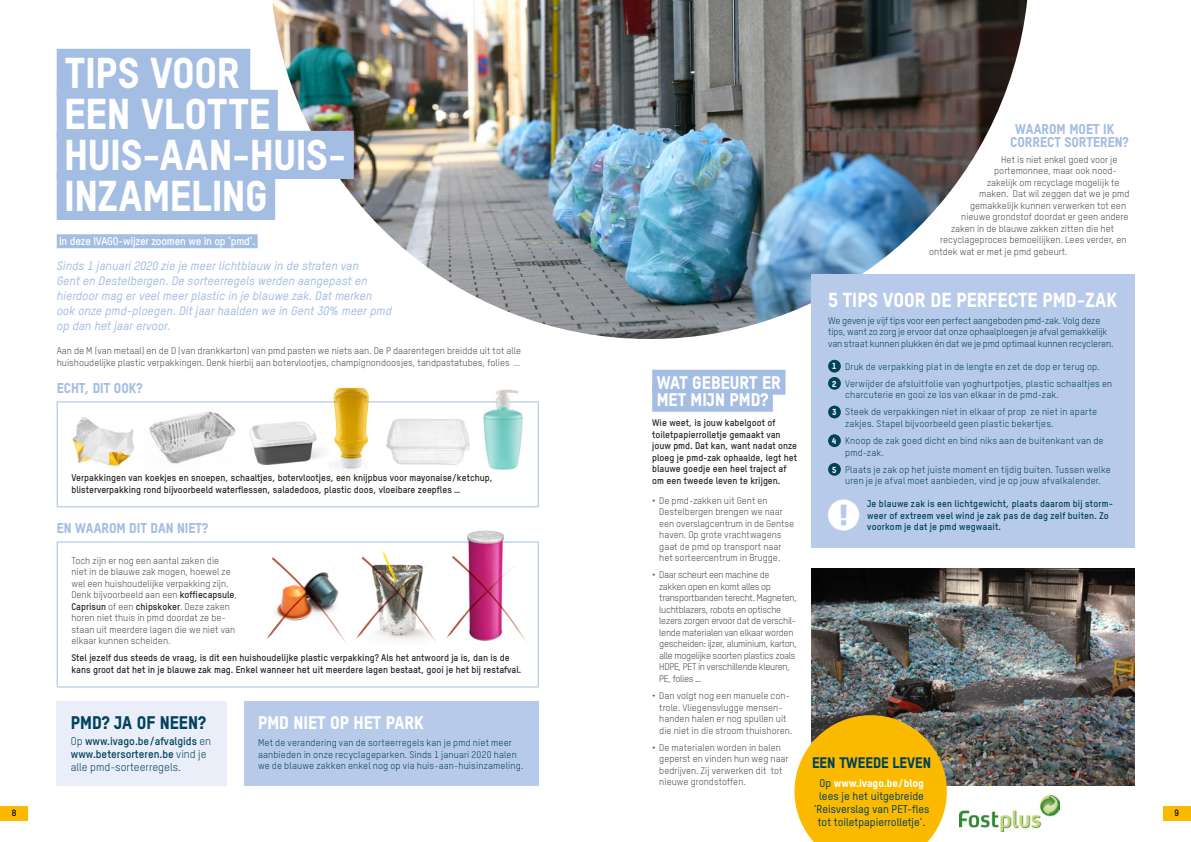
<style>
.page{position:relative;width:1191px;height:842px;background:#fff}
.page>*{position:absolute;margin:0;border:0;box-sizing:border-box;transform-origin:0 0}
.BASE{font:800 42.5px/41px "TSTAR";letter-spacing:-.005em;color:#fff}
.BASE-2{font:800 20px "TSTAR";color:#fff}
.BASE-3{font:800 18px/17px "TSTAR";color:#fff}
.BASE-4{font:800 18px "TSTAR";color:#00425c}
.BASE-5{font:800 15px "TSTAR";color:#00425c}
.BASE-6{font:800 14px/13px "TSTAR";color:#a4bde3}
.BASE-7{font:italic 500 12px/15px "TSTAR";letter-spacing:.005em;color:#a4bde3}
.BASE-8{font:500 11px/13px "TSTAR";color:#00425c;text-align:center}
.BASE-9{font:700 11px/13px "TSTAR";color:#00425c}
.BASE-10{font:700 11px "TSTAR";letter-spacing:-.02em;color:#fff}
.BASE-11{font:9.5px/11.5px "TSTAR";color:#4a4a49}
.BASE-12{font:9.5px/11.5px "TSTAR";letter-spacing:.01em;color:#00425c}
.BASE-13{font:700 9.5px/11.5px "TSTAR";color:#282827}
.BASE-14{font:9.5px/11.5px "TSTAR";letter-spacing:-.03em;color:#4a4a49}
.BASE-15{font:9.5px/11.5px "TSTAR";letter-spacing:-.01em;color:#00425c}
.BASE-16{font:700 9.5px/11.5px "TSTAR";letter-spacing:.015em;color:#00425c}
.t1{font:700 9px "TSTAR";color:#000}
.BASE-17{font:800 8.6px "TSTAR";color:#fff}
.s1{font-weight:700;color:#282827}
.s2{font-weight:400}
.s3{font-weight:800;color:#fff}
</style>
<div class="page">
<img style="left:272px;top:0;width:755px;height:339px">
<div style="left:57px;top:234px;width:201px;height:14px;background:#a4bde3"></div>
<div style="left:57px;top:49px;width:193px;height:48px;background:#a4bde3"></div>
<div style="left:57px;top:90px;width:221px;height:48px;background:#a4bde3"></div>
<div style="left:57px;top:131px;width:297px;height:48px;background:#a4bde3"></div>
<div style="left:57px;top:172px;width:218px;height:48px;background:#a4bde3"></div>
<hr style="left:57px;top:401px;width:482px;height:1px;background:#a4bde3">
<hr style="left:57px;top:402px;width:1px;height:104px;background:#a4bde3">
<hr style="left:538px;top:402px;width:1px;height:104px;background:#a4bde3">
<hr style="left:57px;top:506px;width:482px;height:1px;background:#a4bde3">
<hr style="left:57px;top:542px;width:482px;height:1px;background:#a4bde3">
<hr style="left:57px;top:543px;width:1px;height:143px;background:#a4bde3">
<hr style="left:538px;top:543px;width:1px;height:143px;background:#a4bde3">
<hr style="left:57px;top:686px;width:482px;height:1px;background:#a4bde3">
<div style="left:57px;top:701px;width:170px;height:85px;background:#e9eef9"></div>
<div style="left:244px;top:701px;width:295px;height:84px;background:#b8caea"></div>
<img style="left:266px;top:557px;width:80px;height:86px">
<img style="left:356px;top:556px;width:80px;height:86px">
<img style="left:72px;top:417px;width:62px;height:50px">
<img style="left:450px;top:530px;width:71px;height:25px">
<svg style="left:446px;top:555px;width:81px;height:87px"></svg>
<img style="left:386px;top:419px;width:74px;height:46px">
<img style="left:249px;top:421px;width:73px;height:45px">
<img style="left:145px;top:401px;width:96px;height:63px">
<img style="left:329px;top:387px;width:51px;height:83px">
<img style="left:460px;top:389px;width:79px;height:84px">
<div style="left:652px;top:370px;width:133px;height:25px;background:#a4bde3"></div>
<div style="left:652px;top:387px;width:121px;height:25px;background:#a4bde3"></div>
<img style="left:811px;top:568px;width:323px;height:217px">
<svg style="left:794px;top:715px;width:153px;height:127px;background:#ebb51a"></svg>
<div style="left:811px;top:274px;width:323px;height:273px;background:#b8caea"></div>
<div style="left:828px;top:360px;width:13px;height:13px;background:#00425c;border-radius:50%"></div>
<div style="left:828px;top:377px;width:13px;height:13px;background:#00425c;border-radius:50%"></div>
<div style="left:828px;top:406px;width:13px;height:12px;background:#00425c;border-radius:50%"></div>
<div style="left:828px;top:434px;width:13px;height:13px;background:#00425c;border-radius:50%"></div>
<div style="left:828px;top:463px;width:13px;height:13px;background:#00425c;border-radius:50%"></div>
<img style="left:960px;top:796px;width:99px;height:35px">
<div style="left:0;top:806px;width:28px;height:14px;background:#fbba00"></div>
<div style="left:1163px;top:806px;width:28px;height:14px;background:#fbba00"></div>
<p class="BASE" style="left:64px;top:52px;width:284px">TIPS VOOR<br>EEN VLOTTE<br>HUIS-AAN-HUIS-<br>INZAMELING</p>
<p class="BASE-10" style="left:59px;top:235px;width:198px">In deze IVAGO-wijzer zoomen we in op ‘pmd’.</p>
<p class="BASE-6" style="left:1010px;top:122px;width:120px;text-indent:5px">WAAROM MOET IK<br>CORRECT SORTEREN?</p>
<p class="BASE-11" style="left:1001px;top:154px;width:118px">Het is niet enkel goed voor je</p>
<p class="BASE-11" style="left:994px;top:165px;width:124px">portemonnee, maar ook nood-</p>
<p class="BASE-11" style="left:987px;top:177px;width:134px">zakelijk om recyclage mogelijk te</p>
<p class="BASE-11" style="left:979px;top:188px;width:152px">maken. Dat wil zeggen dat we je pmd</p>
<p class="BASE-11" style="left:970px;top:200px;width:157px">gemakkelijk kunnen verwerken tot een</p>
<p class="BASE-11" style="left:961px;top:211px;width:169px">nieuwe grondstof doordat er geen andere</p>
<p class="BASE-11" style="left:951px;top:223px;width:164px">zaken in de blauwe zakken zitten die het</p>
<p class="BASE-11" style="left:940px;top:234px;width:188px">recyclageproces bemoeilijken. Lees verder, en</p>
<p class="BASE-11" style="left:929px;top:246px;width:140px">ontdek wat er met je pmd gebeurt.</p>
<p class="BASE-7" style="left:57px;top:258px;width:336px">Sinds 1 januari 2020 zie je meer lichtblauw in de straten van<br>Gent en Destelbergen. De sorteerregels werden aangepast en hierdoor mag er veel meer plastic in je blauwe zak. Dat merken ook onze pmd-ploegen. Dit jaar haalden we in Gent 30% meer pmd op dan het jaar ervoor.</p>
<p class="BASE-2" style="left:828px;top:287px;width:291px">5 TIPS VOOR DE PERFECTE PMD-ZAK</p>
<p class="BASE-15" style="left:828px;top:314px;width:287px">We geven je vijf tips voor een perfect aangeboden pmd-zak. Volg deze tips, want zo zorg je ervoor dat onze ophaalploegen je afval gemakkelijk van straat kunnen plukken én dat we je pmd optimaal kunnen recycleren.</p>
<p class="BASE-17" style="left:832px;top:361px;width:6px">1</p>
<p class="BASE-12" style="left:845px;top:360px;width:256px">Druk de verpakking plat in de lengte en zet de dop er terug op.</p>
<p class="BASE-17" style="left:832px;top:378px;width:6px">2</p>
<p class="BASE-12" style="left:845px;top:377px;width:269px">Verwijder de afsluitfolie van yoghurtpotjes, plastic schaaltjes en charcuterie en gooi ze los van elkaar in de pmd-zak.</p>
<p class="BASE-17" style="left:832px;top:407px;width:6px">3</p>
<p class="BASE-12" style="left:845px;top:406px;width:254px">Steek de verpakkingen niet in elkaar of prop ze niet in aparte zakjes. Stapel bijvoorbeeld geen plastic bekertjes.</p>
<p class="BASE-17" style="left:831px;top:436px;width:6px">4</p>
<p class="BASE-12" style="left:845px;top:435px;width:260px">Knoop de zak goed dicht en bind niks aan de buitenkant van de pmd-zak.</p>
<p class="BASE-17" style="left:832px;top:464px;width:6px">5</p>
<p class="BASE-12" style="left:845px;top:463px;width:267px">Plaats je zak op het juiste moment en tijdig buiten. Tussen welke uren je je afval moet aanbieden, vind je op jouw afvalkalender.</p>
<p class="BASE-16" style="left:867px;top:498px;width:247px">Je blauwe zak is een lichtgewicht, plaats daarom bij storm&shy;weer of extreem veel wind je zak pas de dag zelf buiten. Zo voorkom je dat je pmd wegwaait.</p>
<p class="BASE-11" style="left:57px;top:345px;width:466px">Aan de M (van metaal) en de D (van drankkarton) van pmd pasten we niets aan. De P daarentegen breidde uit tot alle huishoudelijke plastic verpakkingen. Denk hierbij aan botervlootjes, champignondoosjes, tandpastatubes, folies …</p>
<p class="BASE-6" style="left:57px;top:381px;width:87px">ECHT, DIT OOK?</p>
<p class="BASE-3" style="left:656px;top:374px;width:126px">WAT GEBEURT ER<br>MET MIJN PMD?</p>
<p class="BASE-13" style="left:652px;top:417px;width:146px">Wie weet, is jouw kabelgoot of toiletpapierrolletje gemaakt van jouw pmd. Dat kan, want nadat onze ploeg je pmd-zak ophaalde, legt het blauwe goedje een heel traject af om een tweede leven te krijgen.</p>
<p class="BASE-11" style="left:659px;top:494px;width:136px;text-indent:-7px">• De pmd-zakken uit Gent en<br>Destelbergen brengen we naar een overslagcentrum in de Gentse haven. Op grote vrachtwagens gaat de pmd op transport naar het sorteercentrum in Brugge.</p>
<p class="BASE-14" style="left:659px;top:569px;width:139px;text-indent:-7px">• Daar scheurt een machine de zakken open en komt alles op transportbanden terecht. Magneten, luchtblazers, robots en optische lezers zorgen ervoor dat de verschil&shy;lende materialen van elkaar worden gescheiden: ijzer, aluminium, karton, alle mogelijke soorten plastics zoals HDPE, PET in verschillende kleuren, PE, folies ...</p>
<p class="BASE-11" style="left:659px;top:690px;width:134px;text-indent:-7px">• Dan volgt nog een manuele con&shy;trole. Vliegensvlugge mensen&shy;handen halen er nog spullen uit die niet in die stroom thuishoren.</p>
<p class="BASE-11" style="left:659px;top:742px;width:131px;text-indent:-7px">• De materialen worden in balen geperst en vinden hun weg naar bedrijven. Zij verwerken dit tot nieuwe grondstoffen.</p>
<p class="BASE-13" style="left:71px;top:472px;width:423px">Verpakkingen van koekjes en snoepen, schaaltjes, botervlootjes, een knijpbus voor mayonaise/ketchup, blisterverpakking rond bijvoorbeeld waterflessen, saladedoos, plastic doos, vloeibare zeepfles …</p>
<p class="BASE-6" style="left:57px;top:521px;width:153px">EN WAAROM DIT DAN NIET?</p>
<p class="BASE-11" style="left:71px;top:554px;width:167px">Toch zijn er nog een aantal zaken die niet in de blauwe zak mogen, hoewel ze wel een huishoudelijke verpakking zijn.<br>Denk bijvoorbeeld aan een <span class="s1">koffiecapsule</span>, <span class="s1">Caprisun</span> of een <span class="s1">chipskoker</span>. Deze zaken horen niet thuis in pmd doordat ze be&shy;staan uit meerdere lagen die we niet van elkaar kunnen scheiden.</p>
<p class="BASE-13" style="left:71px;top:652px;width:451px">Stel jezelf dus steeds de vraag, is dit een huishoudelijke plastic verpakking? Als het antwoord ja is, dan is de kans groot dat het in je blauwe zak mag. Enkel wanneer het uit meerdere lagen bestaat, gooi je het bij restafval.</p>
<p class="BASE-3" style="left:258px;top:714px;width:167px">PMD NIET OP HET PARK</p>
<p class="BASE-12" style="left:258px;top:737px;width:267px">Met de verandering van de sorteerregels kan je pmd niet meer aanbieden in onze recyclageparken. Sinds 1 januari 2020 halen we de blauwe zakken enkel nog op via huis-aan-huisinzameling.</p>
<p class="BASE-4" style="left:71px;top:712px;width:137px">PMD? JA OF NEEN?</p>
<p class="BASE-9" style="left:71px;top:735px;width:142px"><span class="s2">Op</span> www.ivago.be/afvalgids <span class="s2">en </span>www.betersorteren.be <span class="s2">vind je alle pmd-sorteerregels.</span></p>
<p class="BASE-5" style="left:812px;top:753px;width:121px">EEN TWEEDE LEVEN</p>
<p class="BASE-8" style="left:813px;top:776px;width:117px">Op <span class="s3">www.ivago.be/blog </span>lees je het uitgebreide ‘Reisverslag van PET-fles tot toiletpapierrolletje’.</p>
<p class="t1" style="left:12px;top:808px;width:6px">8</p>
<p class="t1" style="left:1174px;top:808px;width:6px">9</p>
</div>
